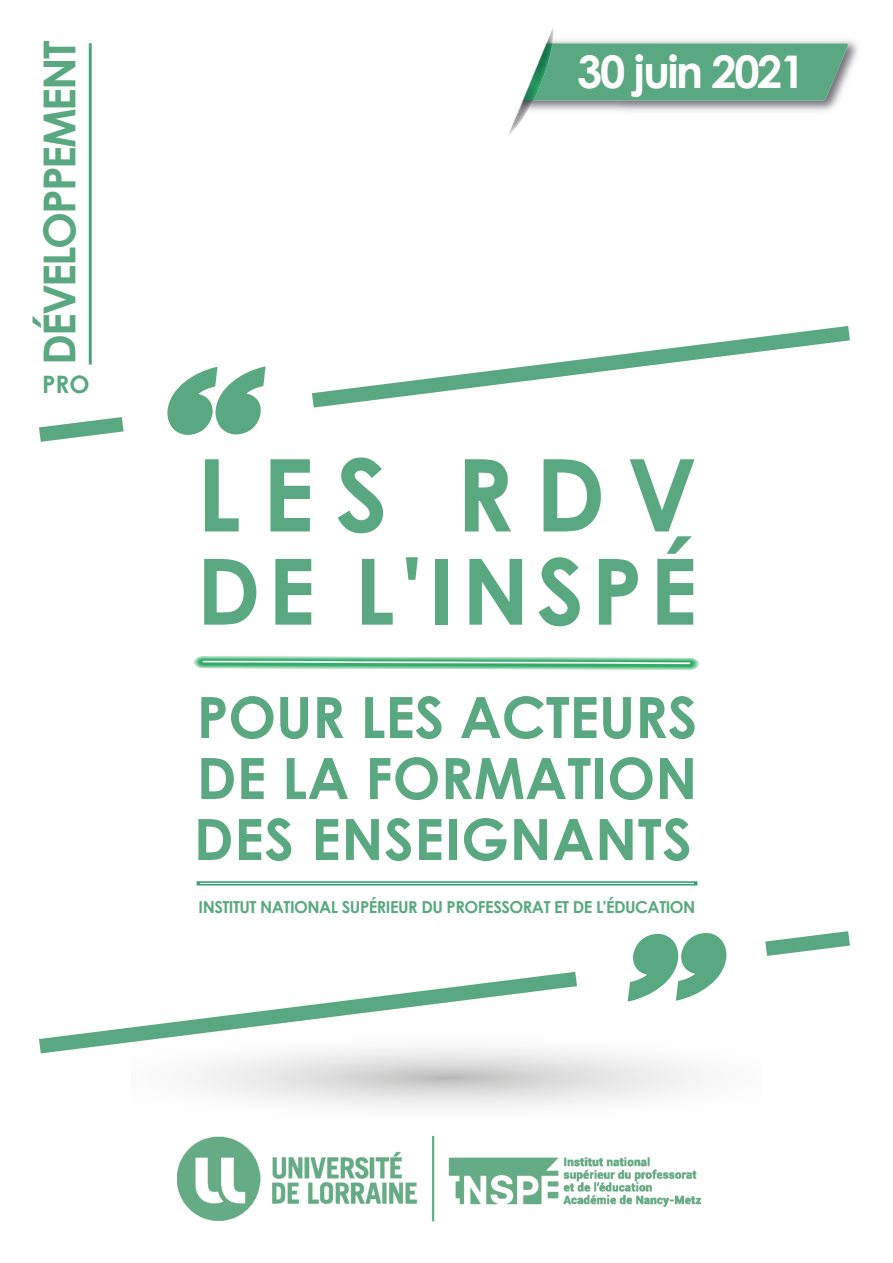
<style>
.page{position:relative;width:893px;height:1263px;background:#fff}
.page>*{position:absolute;margin:0;border:0;box-sizing:border-box;transform-origin:0 0}
.t1{font:700 100.5px "Century Gothic";letter-spacing:.21em;color:#59a881}
.t2{font:700 91.5px "Century Gothic";letter-spacing:.08em;color:#59a881}
.t3{font:700 57px "Century Gothic";color:#59a881}
.t4{font:700 45px "Century Gothic";letter-spacing:-.05em;color:#fff}
.t5{font:700 44.1px "Century Gothic";letter-spacing:-.05em;color:#59a881}
.t6{font:700 24px "Century Gothic";color:#59a881}
.t7{font:700 16.5px "Century Gothic";letter-spacing:-.03em;color:#59a881}
</style>
<div class="page">
<img style="left:178px;top:1135px;width:522px;height:87px">
<svg style="left:197px;top:881px;width:500px;height:4px;background:#4daa83"></svg>
<hr style="left:200px;top:883px;width:494px;height:1px;background:#fff">
<hr style="left:89px;top:43px;width:3px;height:322px;background:#59a881">
<hr style="left:90px;top:48px;width:1px;height:315px;background:#309d6f">
<svg style="left:195px;top:1052px;width:504px;height:56px"></svg>
<svg style="left:194px;top:656px;width:505px;height:14px"></svg>
<svg style="left:167px;top:366px;width:99px;height:69px"></svg>
<svg style="left:39px;top:417px;width:85px;height:25px"></svg>
<svg style="left:312px;top:326px;width:538px;height:82px"></svg>
<svg style="left:765px;top:931px;width:85px;height:25px"></svg>
<svg style="left:39px;top:972px;width:538px;height:81px"></svg>
<svg style="left:628px;top:933px;width:99px;height:68px"></svg>
<img style="left:553px;top:40px;width:305px;height:71px">
<img style="left:508px;top:28px;width:45px;height:108px">
<img style="left:512px;top:35px;width:37px;height:81px">
<svg style="left:508px;top:43px;width:340px;height:58px;background:#69af8d"></svg>
<p class="t5" style="left:26px;top:365px;width:325px;rotate:-90deg">DÉVELOPPEMENT</p>
<p class="t6" style="left:42px;top:366px;width:49px">PRO</p>
<p class="t4" style="left:577px;top:37px;width:230px">30 juin 2021</p>
<p class="t1" style="left:197px;top:419px;width:502px">LES RDV</p>
<p class="t2" style="left:197px;top:522px;width:502px">DE L'INSPÉ</p>
<p class="t3" style="left:197px;top:674px;width:502px">POUR LES ACTEURS</p>
<p class="t3" style="left:197px;top:735px;width:502px">DE LA FORMATION</p>
<p class="t3" style="left:194px;top:796px;width:500px">DES ENSEIGNANTS</p>
<p class="t7" style="left:199px;top:895px;width:498px">INSTITUT NATIONAL SUPÉRIEUR DU PROFESSORAT ET DE L'ÉDUCATION</p>
</div>
